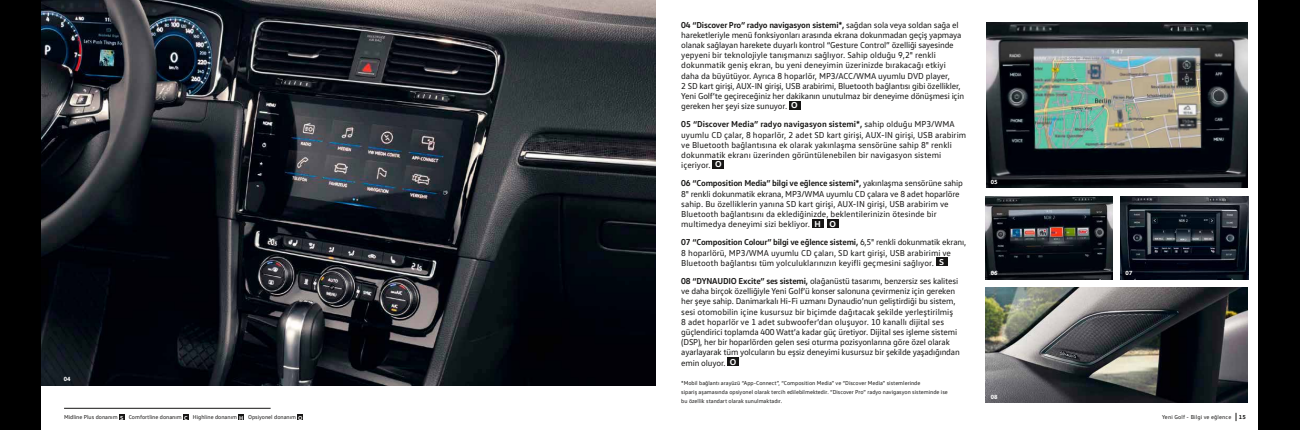
<style>
.page{position:relative;width:1300px;height:430px;background:#000}
.page>*{position:absolute;margin:0;border:0;box-sizing:border-box;transform-origin:0 0}
.t1{font:8.7px/10.2px "VW Text";letter-spacing:-.01em;color:#171615}
.t2{font:5.8px/8.7px "VW Text";color:#171615}
.t3{font:5.8px "VW Text";letter-spacing:.02em;color:#171615}
.t4{font:900 5.8px "VW Headline OT";color:#fff}
.t5{font:700 5.8px "VW Head";color:#171615}
.s1{font-family:"VW Head";font-weight:700;color:#fff}
.s2{font-weight:700}
</style>
<div class="page">
<div style="left:42px;top:0;width:1216px;height:430px;background:#fff"></div>
<img style="left:42px;top:0;width:613px;height:385px">
<img style="left:986px;top:23px;width:262px;height:165px">
<img style="left:986px;top:196px;width:126px;height:83px">
<img style="left:1121px;top:196px;width:127px;height:83px">
<img style="left:986px;top:287px;width:262px;height:116px">
<div style="left:789px;top:101px;width:11px;height:8px;background:#171615"></div>
<div style="left:713px;top:160px;width:11px;height:8px;background:#171615"></div>
<div style="left:812px;top:219px;width:11px;height:8px;background:#171615"></div>
<div style="left:827px;top:219px;width:11px;height:8px;background:#171615"></div>
<div style="left:936px;top:258px;width:11px;height:8px;background:#171615"></div>
<div style="left:728px;top:357px;width:11px;height:9px;background:#171615"></div>
<svg style="left:119px;top:415px;width:5px;height:5px"></svg>
<svg style="left:183px;top:415px;width:6px;height:5px"></svg>
<svg style="left:238px;top:415px;width:6px;height:5px"></svg>
<svg style="left:298px;top:415px;width:5px;height:5px"></svg>
<hr style="left:64px;top:408px;width:207px;height:1px;background:#171615">
<p class="t4" style="left:64px;top:375px;width:8px">04</p>
<p class="t2" style="left:64px;top:412px;width:240px">Midline Plus donanım <span class="s1">S</span> Comfortline donanım <span class="s1">C</span> Highline donanım <span class="s1">H</span> Opsiyonel donanım <span class="s1">O</span></p>
<p class="t1" style="left:681px;top:19px;width:284px"><span class="s2">04 “Discover Pro” radyo navigasyon sistemi*,</span> sağdan sola veya soldan sağa el hareketleriyle menü fonksiyonları arasında ekrana dokunmadan geçiş yapmaya olanak sağlayan harekete duyarlı kontrol “Gesture Control” özelliği sayesinde yepyeni bir teknolojiyle tanışmanızı sağlıyor. Sahip olduğu 9,2" renkli dokunmatik geniş ekran, bu yeni deneyimin üzerinizde bırakacağı etkiyi daha da büyütüyor. Ayrıca 8 hoparlör, MP3/ACC/WMA uyumlu DVD player,<br>2 SD kart girişi, AUX-IN girişi, USB arabirimi, Bluetooth bağlantısı gibi özellikler, Yeni Golf’te geçireceğiniz her dakikanın unutulmaz bir deneyime dönüşmesi için gereken her şeyi size sunuyor. <span class="s1">O</span></p>
<p class="t1" style="left:681px;top:119px;width:286px"><span class="s2">05 “Discover Media” radyo navigasyon sistemi*,</span> sahip olduğu MP3/WMA uyumlu CD çalar, 8 hoparlör, 2 adet SD kart girişi, AUX-IN girişi, USB arabirim ve Bluetooth bağlantısına ek olarak yakınlaşma sensörüne sahip 8" renkli dokunmatik ekranı üzerinden görüntülenebilen bir navigasyon sistemi içeriyor. <span class="s1">O</span></p>
<p class="t1" style="left:681px;top:178px;width:283px"><span class="s2">06 “Composition Media” bilgi ve eğlence sistemi*,</span> yakınlaşma sensörüne sahip 8" renkli dokunmatik ekrana, MP3/WMA uyumlu CD çalara ve 8 adet hoparlöre sahip. Bu özelliklerin yanına SD kart girişi, AUX-IN girişi, USB arabirim ve Bluetooth bağlantısını da eklediğinizde, beklentilerinizin ötesinde bir multimedya deneyimi sizi bekliyor. <span class="s1">H O</span></p>
<p class="t1" style="left:681px;top:237px;width:286px"><span class="s2">07 “Composition Colour” bilgi ve eğlence sistemi,</span> 6,5" renkli dokunmatik ekranı,<br>8 hoparlörü, MP3/WMA uyumlu CD çaları, SD kart girişi, USB arabirimi ve<br>Bluetooth bağlantısı tüm yolculuklarınızın keyifli geçmesini sağlıyor. <span class="s1">S</span></p>
<p class="t1" style="left:681px;top:276px;width:280px"><span class="s2">08 “DYNAUDIO Excite” ses sistemi,</span> olağanüstü tasarımı, benzersiz ses kalitesi ve daha birçok özelliğiyle Yeni Golf’ü konser salonuna çevirmeniz için gereken her şeye sahip. Danimarkalı Hi-Fi uzmanı Dynaudio’nun geliştirdiği bu sistem, sesi otomobilin içine kusursuz bir biçimde dağıtacak şekilde yerleştirilmiş 8 adet hoparlör ve 1 adet subwoofer’dan oluşuyor. 10 kanallı dijital ses güçlendirici toplamda 400 Watt’a kadar güç üretiyor. Dijital ses işleme sistemi (DSP), her bir hoparlörden gelen sesi oturma pozisyonlarına göre özel olarak ayarlayarak tüm yolcuların bu eşsiz deneyimi kusursuz bir şekilde yaşadığından emin oluyor. <span class="s1">O</span></p>
<p class="t2" style="left:681px;top:379px;width:268px">*Mobil bağlantı arayüzü “App-Connect”, “Composition Media” ve “Discover Media” sistemlerinde<br>sipariş aşamasında opsiyonel olarak tercih edilebilmektedir. “Discover Pro” radyo navigasyon sisteminde ise bu özellik standart olarak sunulmaktadır.</p>
<p class="t4" style="left:991px;top:178px;width:8px">05</p>
<p class="t4" style="left:991px;top:269px;width:8px">06</p>
<p class="t4" style="left:991px;top:393px;width:8px">08</p>
<p class="t4" style="left:1126px;top:269px;width:8px">07</p>
<p class="t3" style="left:1162px;top:414px;width:71px">Yeni Golf - Bilgi ve eğlence</p>
<p class="t5" style="left:1239px;top:414px;width:8px">15</p>
</div>
